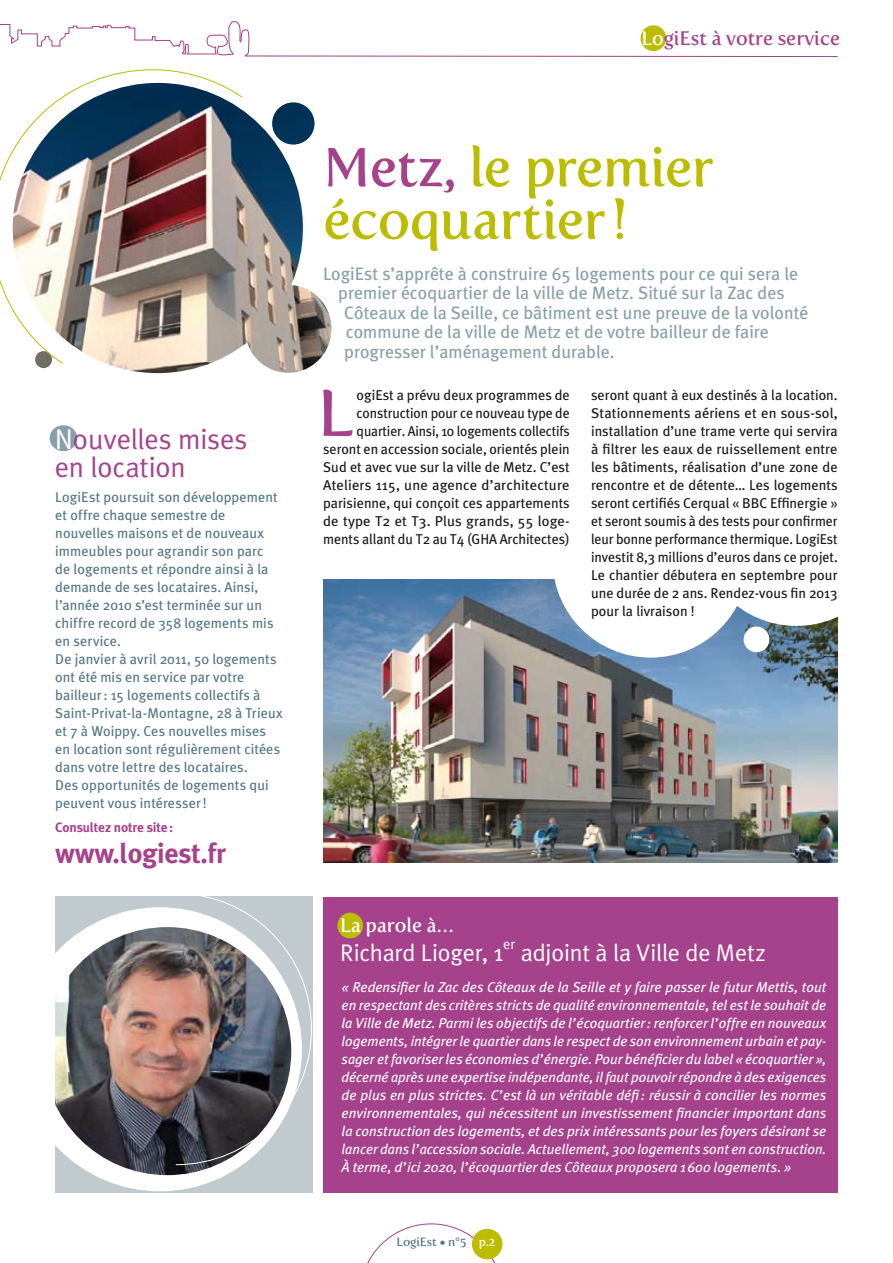
<style>
.page{position:relative;width:893px;height:1263px;background:#fff}
.page>*{position:absolute;margin:0;border:0;box-sizing:border-box;transform-origin:0 0}
.t1{font:65.1px "Fertigo Pro";color:#a6418b}
.t2{font:54px/52.5px "Fertigo Pro";letter-spacing:-.015em;color:#bcbd00}
.t3{font:28.5px/28.5px "Meta Plus Normal";letter-spacing:-.005em;color:#a6418b}
.t4{font:700 27.9px "Meta Plus";letter-spacing:-.01em;color:#a6418b}
.t5{font:24px "Meta Plus Normal";letter-spacing:-.005em;color:#fff}
.t6{font:19.5px "Fertigo Pro";color:#a6418b}
.t7{font:19.5px "Fertigo Pro";color:#fff}
.t8{font:18px "Meta Plus";color:#88a0a9}
.t9{font:14.4px "Meta Plus Normal";color:#fff}
.t10{font:italic 14.25px/18px "Meta Plus";letter-spacing:-.005em;color:#fff;text-align:justify}
.t11{font:14.25px/18px "Meta Plus";color:#1a171b;text-align:right}
.t12{font:14.25px/18px "Meta Plus";letter-spacing:.005em;color:#537586}
.t13{font:700 13.5px "Meta Plus";letter-spacing:-.01em;color:#a6418b}
.t14{font:12px "Fertigo Pro";color:#537586}
.s1{color:#fff}
.s2{color:#a6418b}
</style>
<div class="page">
<svg style="left:0;top:21px;width:838px;height:37px"></svg>
<div style="left:640px;top:25px;width:26px;height:26px;background:#bcbd00;border-radius:50%"></div>
<svg style="left:367px;top:1223px;width:132px;height:40px"></svg>
<div style="left:472px;top:1229px;width:30px;height:30px;background:#bcbd00;border-radius:50%"></div>
<div style="left:323px;top:897px;width:515px;height:296px;background:#a6418b"></div>
<div style="left:55px;top:896px;width:258px;height:297px;background:#c1cbcf"></div>
<img style="left:323px;top:580px;width:515px;height:283px">
<div style="left:337px;top:913px;width:26px;height:25px;background:#bcbd00;border-radius:50%"></div>
<div style="left:50px;top:425px;width:27px;height:26px;background:#88a0a9;border-radius:50%"></div>
<img style="left:35px;top:351px;width:17px;height:17px;border-radius:9px">
<img style="left:13px;top:83px;width:290px;height:290px;border-radius:145px">
<img style="left:245px;top:285px;width:86px;height:88px">
<img style="left:272px;top:102px;width:43px;height:43px;border-radius:21px">
<img style="left:0;top:48px;width:243px;height:316px">
<div style="left:18px;top:907px;width:284px;height:284px;background:#fff;border-radius:50%"></div>
<img style="left:43px;top:927px;width:248px;height:248px;border-radius:124px">
<div style="left:9px;top:885px;width:46px;height:312px;background:#fff"></div>
<div style="left:744px;top:626px;width:25px;height:26px;background:#fff;border-radius:50%"></div>
<div style="left:553px;top:461px;width:196px;height:197px;background:#fff;border-radius:50%"></div>
<svg style="left:723px;top:580px;width:115px;height:46px"></svg>
<img style="left:175px;top:896px;width:137px;height:269px">
<h3 class="t3" style="left:55px;top:424px;width:194px"><span class="s1">N</span>ouvelles mises en location</h3>
<p class="t12" style="left:55px;top:488px;width:229px">LogiEst poursuit son développement et offre chaque semestre de nouvelles maisons et de nouveaux immeubles pour agrandir son parc<br>de logements et répondre ainsi à la demande de ses locataires. Ainsi, l’année 2010 s’est terminée sur un chiffre record de 358 logements mis en service.<br>De janvier à avril 2011, 50 logements ont été mis en service par votre bailleur: 15 logements collectifs à<br>Saint-Privat-la-Montagne, 28 à Trieux et 7 à Woippy. Ces nouvelles mises en location sont régulièrement citées dans votre lettre des locataires.<br>Des opportunités de logements qui peuvent vous intéresser!</p>
<p class="t13" style="left:55px;top:819px;width:119px">Consultez notre site:</p>
<h3 class="t4" style="left:55px;top:837px;width:172px">www.logiest.fr</h3>
<h3 class="t6" style="left:641px;top:27px;width:200px"><span class="s1">Lo</span>giEst à votre service</h3>
<h2 class="t2" style="left:323px;top:141px;width:392px"><span class="s2">Metz,</span> le premier écoquartier !</h2>
<p class="t8" style="left:323px;top:263px;width:477px">LogiEst s’apprête à construire 65 logements pour ce qui sera le</p>
<p class="t8" style="left:338px;top:283px;width:448px">premier écoquartier de la ville de Metz. Situé sur la Zac des</p>
<p class="t8" style="left:344px;top:302px;width:466px">Côteaux de la Seille, ce bâtiment est une preuve de la volonté</p>
<p class="t8" style="left:346px;top:322px;width:425px">commune de la ville de Metz et de votre bailleur de faire</p>
<p class="t8" style="left:344px;top:341px;width:272px">progresser l’aménagement durable.</p>
<p class="t11" style="left:323px;top:386px;width:248px">ogiEst a prévu deux programmes de construction pour ce nouveau type de quartier. Ainsi, 10 logements collectifs seront en accession sociale, orientés plein Sud et avec vue sur la ville de Metz. C’est Ateliers 115, une agence d’architecture parisienne, qui conçoit ces appartements de type T2 et T3. Plus grands, 55 loge&shy;ments allant du T2 au T4 (GHA Architectes)</p>
<p class="t11" style="left:591px;top:386px;width:248px;text-align:justify">seront quant à eux destinés à la location.<br>Stationnements aériens et en sous-sol, installation d’une trame verte qui servira à filtrer les eaux de ruissellement entre les bâtiments, réalisation d’une zone de rencontre et de détente… Les logements seront certifiés Cerqual « BBC Effinergie » et seront soumis à des tests pour confirmer leur bonne performance thermique. LogiEst investit 8,3 millions d’euros dans ce projet.<br>Le chantier débutera en septembre pour une durée de 2 ans. Rendez-vous fin 2013 pour la livraison !</p>
<h1 class="t1" style="left:317px;top:375px;width:38px">L</h1>
<h3 class="t7" style="left:340px;top:913px;width:115px">La parole à…</h3>
<h3 class="t5" style="left:340px;top:939px;width:165px">Richard Lioger, 1</h3>
<p class="t9" style="left:503px;top:936px;width:14px">er</p>
<h3 class="t5" style="left:521px;top:939px;width:247px">adjoint à la Ville de Metz</h3>
<p class="t10" style="left:342px;top:978px;width:486px">« Redensifier la Zac des Côteaux de la Seille et y faire passer le futur Mettis, tout en respectant des critères stricts de qualité environnementale, tel est le souhait de la Ville de Metz. Parmi les objectifs de l’écoquartier: renforcer l’offre en nouveaux logements, intégrer le quartier dans le respect de son environnement urbain et pay&shy;sager et favoriser les économies d’énergie. Pour bénéficier du label « écoquartier », décerné après une expertise indépendante, il faut pouvoir répondre à des exigences de plus en plus strictes. C’est là un véritable défi: réussir à concilier les normes environnementales, qui nécessitent un investissement financier important dans la construction des logements, et des prix intéressants pour les foyers désirant se lancer dans l’accession sociale. Actuellement, 300 logements sont en construction.<br>À terme, d’ici 2020, l’écoquartier des Côteaux proposera 1600 logements. »</p>
<p class="t14" style="left:396px;top:1234px;width:100px">LogiEst • n°5 <span class="s1">p.2</span></p>
</div>
